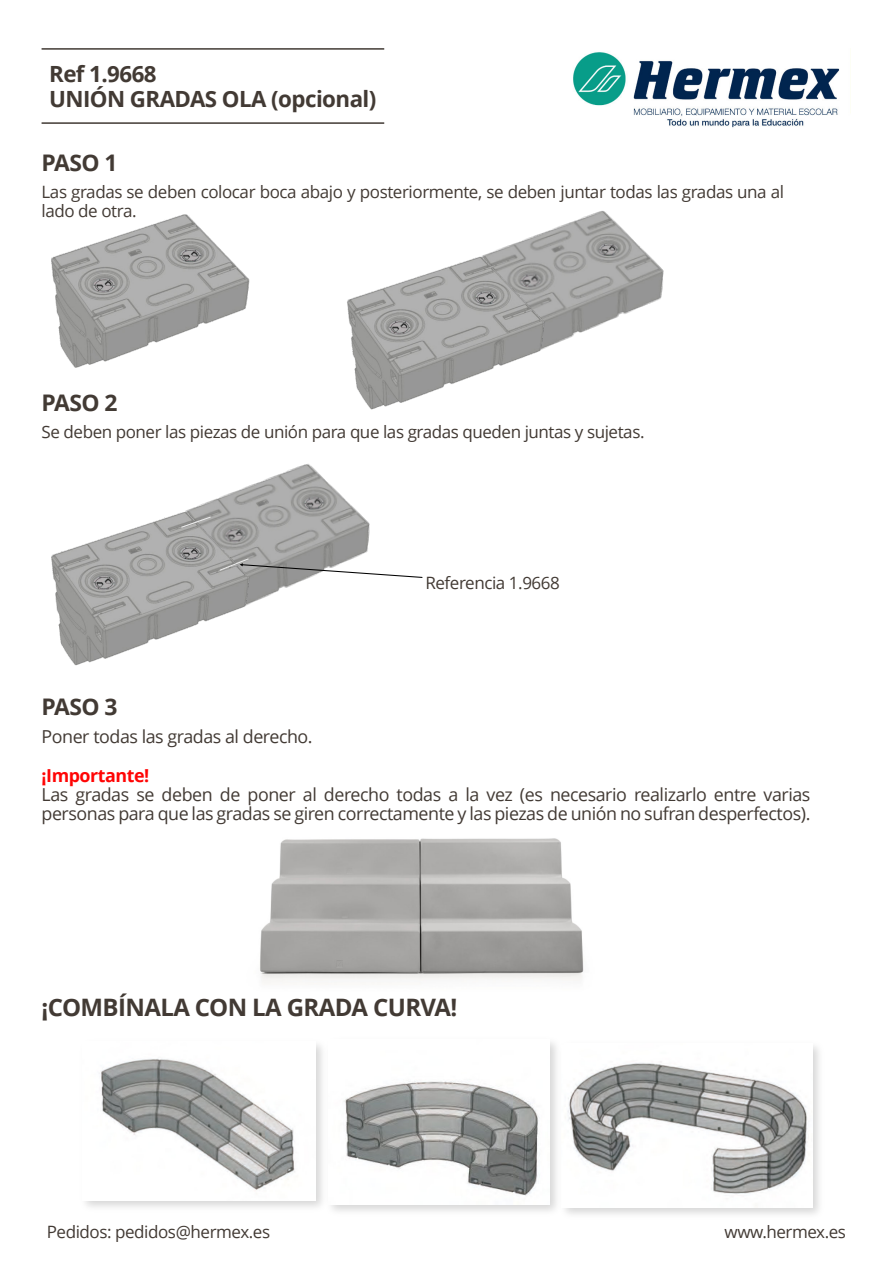
<style>
.page{position:relative;width:895px;height:1268px;background:#fff}
.page>*{position:absolute;margin:0;border:0;box-sizing:border-box;transform-origin:0 0}
.t1{font:700 24px "Open Sans";letter-spacing:-.025em;color:#423a34}
.t2{font:700 22.8px "Open Sans";letter-spacing:-.025em;color:#423a34}
.t3{font:700 22.35px/24.2px "Open Sans";letter-spacing:-.025em;color:#423a34}
.t4{font:17.85px/19.4px "Open Sans";letter-spacing:-.025em;color:#423a34}
.t5{font:700 17.85px "Open Sans";letter-spacing:-.025em;color:#ff0505}
.t6{font:16.95px/18.5px "Open Sans";letter-spacing:-.025em;color:#423a34}
</style>
<div class="page">
<hr style="left:42px;top:48px;width:342px;height:2px;background:#423a34">
<hr style="left:42px;top:122px;width:342px;height:2px;background:#423a34">
<img style="left:573px;top:52px;width:267px;height:76px">
<img style="left:51px;top:214px;width:199px;height:154px">
<img style="left:526px;top:211px;width:138px;height:131px">
<img style="left:347px;top:239px;width:212px;height:171px">
<img style="left:85px;top:1054px;width:216px;height:144px">
<img style="left:561px;top:1051px;width:251px;height:155px">
<img style="left:329px;top:1042px;width:221px;height:162px">
<img style="left:260px;top:838px;width:324px;height:145px">
<img style="left:228px;top:464px;width:142px;height:134px">
<img style="left:51px;top:494px;width:213px;height:172px">
<svg style="left:181px;top:516px;width:30px;height:12px"></svg>
<svg style="left:219px;top:558px;width:204px;height:20px"></svg>
<h3 class="t3" style="left:49px;top:65px;width:328px">Ref 1.9668<br>UNIÓN GRADAS OLA (opcional)</h3>
<h2 class="t2" style="left:42px;top:153px;width:77px">PASO 1</h2>
<p class="t6" style="left:42px;top:185px;width:744px">Las gradas se deben colocar boca abajo y posteriormente, se deben juntar todas las gradas una al lado de otra.</p>
<h2 class="t2" style="left:42px;top:393px;width:77px">PASO 2</h2>
<p class="t6" style="left:42px;top:424px;width:604px">Se deben poner las piezas de unión para que las gradas queden juntas y sujetas.</p>
<p class="t6" style="left:425px;top:575px;width:136px">Referencia 1.9668</p>
<h2 class="t2" style="left:42px;top:697px;width:77px">PASO 3</h2>
<p class="t4" style="left:42px;top:728px;width:272px">Poner todas las gradas al derecho.</p>
<p class="t5" style="left:42px;top:768px;width:109px">¡Importante!</p>
<p class="t4" style="left:42px;top:786px;width:770px">Las gradas se deben de poner al derecho todas a la vez (es necesario realizarlo entre varias personas para que las gradas se giren correctamente y las piezas de unión no sufran desperfectos).</p>
<h1 class="t1" style="left:42px;top:997px;width:417px">¡COMBÍNALA CON LA GRADA CURVA!</h1>
<p class="t6" style="left:47px;top:1224px;width:225px">Pedidos: pedidos@hermex.es</p>
<p class="t6" style="left:724px;top:1224px;width:123px">www.hermex.es</p>
</div>
